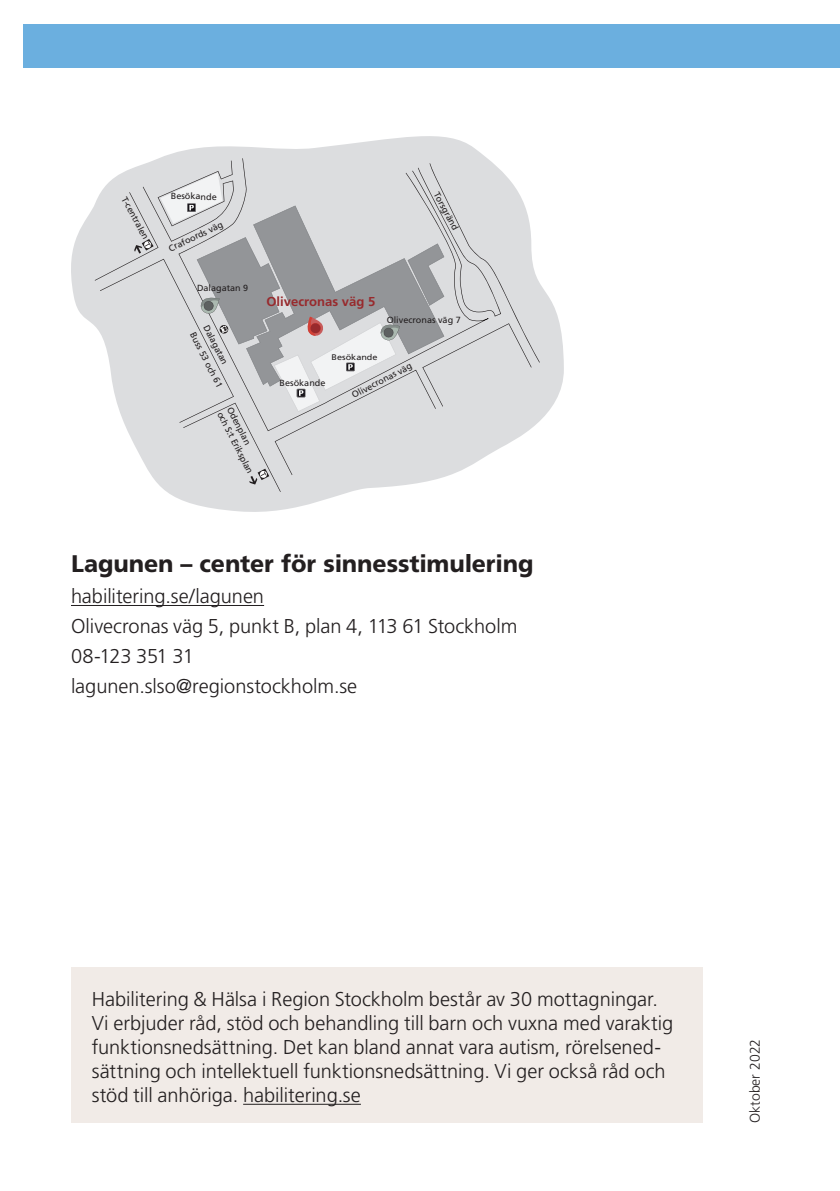
<style>
.page{position:relative;width:840px;height:1191px;background:#fff}
.page>*{position:absolute;margin:0;border:0;box-sizing:border-box;transform-origin:0 0}
.H3{font:800 24px "Frutiger SLLOTF";letter-spacing:-.005em;color:#231f20}
.Textruta_Frutiger{font:300 20px/24px "Frutiger SLLOTF";letter-spacing:-.005em;color:#231f20}
.Textruta_Frutiger-2{font:300 20px "Frutiger SLLOTF";letter-spacing:-.03em;color:#231f20}
.t1{font:300 14px "Frutiger SLLOTF";color:#231f20}
.t2{font:700 13px "Frutiger LT Std";color:#982a2d}
.t3{font:9px/10.8px "Frutiger LT Std";color:#231f20}
.t4{font:8.8px "Frutiger LT Std";color:#231f20}
.t5{font:8.2px "Frutiger LT Std";letter-spacing:-.005em;color:#231f20;scale:1.11 1}
</style>
<div class="page">
<div style="left:71px;top:967px;width:631px;height:156px;background:#f1ebe7"></div>
<hr style="left:71px;top:605px;width:193px;height:1px;background:#231f20">
<svg style="left:71px;top:136px;width:492px;height:376px"></svg>
<svg style="left:95px;top:158px;width:444px;height:334px"></svg>
<hr style="left:243px;top:1103px;width:118px;height:1px;background:#231f20">
<div style="left:24px;top:25px;width:815px;height:43px;background:#6bafdf"></div>
<p class="t3" style="left:128px;top:195px;width:48px;rotate:61deg">T-centralen</p>
<p class="t3" style="left:171px;top:190px;width:47px;rotate:1deg">Besökande</p>
<p class="t3" style="left:167px;top:244px;width:60px;rotate:-25deg">Crafoords väg</p>
<p class="t4" style="left:197px;top:282px;width:53px">Dalagatan 9</p>
<p class="t3" style="left:210px;top:323px;width:45px;rotate:63deg">Dalagatan</p>
<p class="t3" style="left:197px;top:330px;width:62px;rotate:63deg">Buss 53 och 61</p>
<p class="t3" style="left:234px;top:405px;width:70px;rotate:63deg">Odenplan<br>och S:t Eriksplan</p>
<p class="t3" style="left:441px;top:190px;width:43px;rotate:62deg">Torsgränd</p>
<p class="t2" style="left:266px;top:294px;width:110px">Olivecronas väg 5</p>
<p class="t3" style="left:386px;top:314px;width:75px">Olivecronas väg 7</p>
<p class="t5" style="left:331px;top:352px;width:43px">Besökande</p>
<p class="t3" style="left:279px;top:377px;width:47px">Besökande</p>
<p class="t3" style="left:350px;top:390px;width:68px;rotate:-27deg">Olivecronas väg</p>
<h2 class="H3" style="left:71px;top:549px;width:464px">Lagunen – center för sinnesstimulering</h2>
<p class="Textruta_Frutiger" style="left:71px;top:585px;width:194px">habilitering.se/lagunen</p>
<p class="Textruta_Frutiger" style="left:71px;top:614px;width:447px">Olivecronas väg 5, punkt B, plan 4, 113 61 Stockholm</p>
<p class="Textruta_Frutiger-2" style="left:71px;top:644px;width:124px">08-123 351 31</p>
<p class="Textruta_Frutiger" style="left:71px;top:674px;width:287px">lagunen.slso@regionstockholm.se</p>
<p class="Textruta_Frutiger" style="left:92px;top:987px;width:582px">Habilitering &amp; Hälsa i Region Stockholm består av 30 mottagningar.<br>Vi erbjuder råd, stöd och behandling till barn och vuxna med varaktig funktionsnedsättning. Det kan bland annat vara autism, rörelsened&shy;sättning och intellektuell funktionsnedsättning. Vi ger också råd och stöd till anhöriga. habilitering.se</p>
<p class="t1" style="left:746px;top:1123px;width:86px;rotate:-90deg">Oktober 2022</p>
</div>
